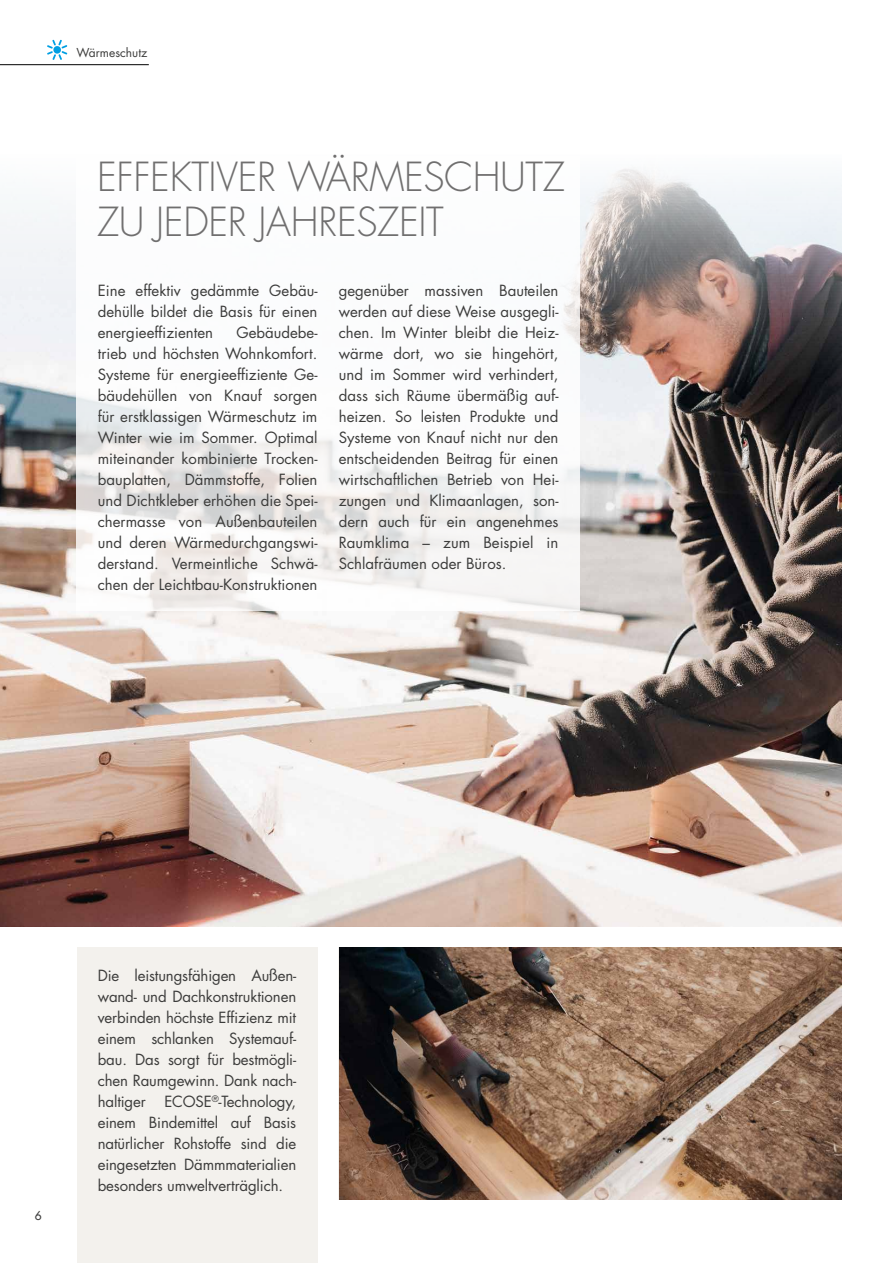
<style>
.page{position:relative;width:893px;height:1263px;background:#fff}
.page>*{position:absolute;margin:0;border:0;box-sizing:border-box;transform-origin:0 0}
.t1{font:300 39px/45px "Futura Std";letter-spacing:-.01em;color:#706f6f}
.t2{font:15px/21px "Futura Std";color:#3c3c3b;text-align:justify}
.t3{font:12px "Futura Std";color:#3c3c3b}
.t4{font:500 12px "Futura Std";color:#3c3c3b}
</style>
<div class="page">
<img style="left:0;top:169px;width:841px;height:757px">
<svg style="left:77px;top:169px;width:503px;height:442px"></svg>
<hr style="left:0;top:64px;width:149px;height:1px;background:#000">
<div style="left:77px;top:947px;width:240px;height:316px;background:#f3f1ed"></div>
<svg style="left:47px;top:40px;width:20px;height:20px"></svg>
<img style="left:339px;top:947px;width:502px;height:252px">
<p class="t3" style="left:77px;top:45px;width:72px">Wärmeschutz</p>
<h1 class="t1" style="left:97px;top:156px;width:469px">EFFEKTIVER WÄRMESCHUTZ<br>ZU JEDER JAHRESZEIT</h1>
<p class="t2" style="left:98px;top:280px;width:221px">Eine effektiv gedämmte Gebäu&shy;dehülle bildet die Basis für einen energieeffizienten</p>
<p class="t2" style="left:98px;top:322px;width:221px;text-indent:139px">Gebäudebe&shy;trieb und höchsten Wohnkomfort.<br>Systeme für energieeffiziente Ge&shy;bäudehüllen von Knauf sorgen für erstklassigen Wärmeschutz im Winter wie im Sommer. Optimal miteinander kombinierte Trocken&shy;bauplatten, Dämmstoffe, Folien und Dichtkleber erhöhen die Spei&shy;chermasse von Außenbauteilen und deren Wärmedurchgangswi&shy;derstand. Vermeintliche Schwä&shy;chen der Leichtbau-Konstruktionen</p>
<p class="t2" style="left:339px;top:280px;width:221px">gegenüber massiven Bauteilen werden auf diese Weise ausgegli&shy;chen. Im Winter bleibt die Heiz&shy;wärme dort, wo sie hingehört, und im Sommer wird verhindert, dass sich Räume übermäßig auf&shy;heizen. So leisten Produkte und Systeme von Knauf nicht nur den entscheidenden Beitrag für einen wirtschaftlichen Betrieb von Hei&shy;zungen und Klimaanlagen, son&shy;dern auch für ein angenehmes Raumklima – zum Beispiel in Schlafräumen oder Büros.</p>
<p class="t4" style="left:35px;top:1208px;width:8px">6</p>
<p class="t2" style="left:98px;top:965px;width:200px">Die leistungsfähigen Außen&shy;wand- und Dachkonstruktionen verbinden höchste Effizienz mit einem schlanken Systemauf&shy;bau. Das sorgt für bestmögli&shy;chen Raumgewinn. Dank nach&shy;haltiger ECOSE<sup>®</sup>-Technology, einem Bindemittel auf Basis natürlicher Rohstoffe sind die eingesetzten Dämmmaterialien besonders umweltverträglich.</p>
</div>
